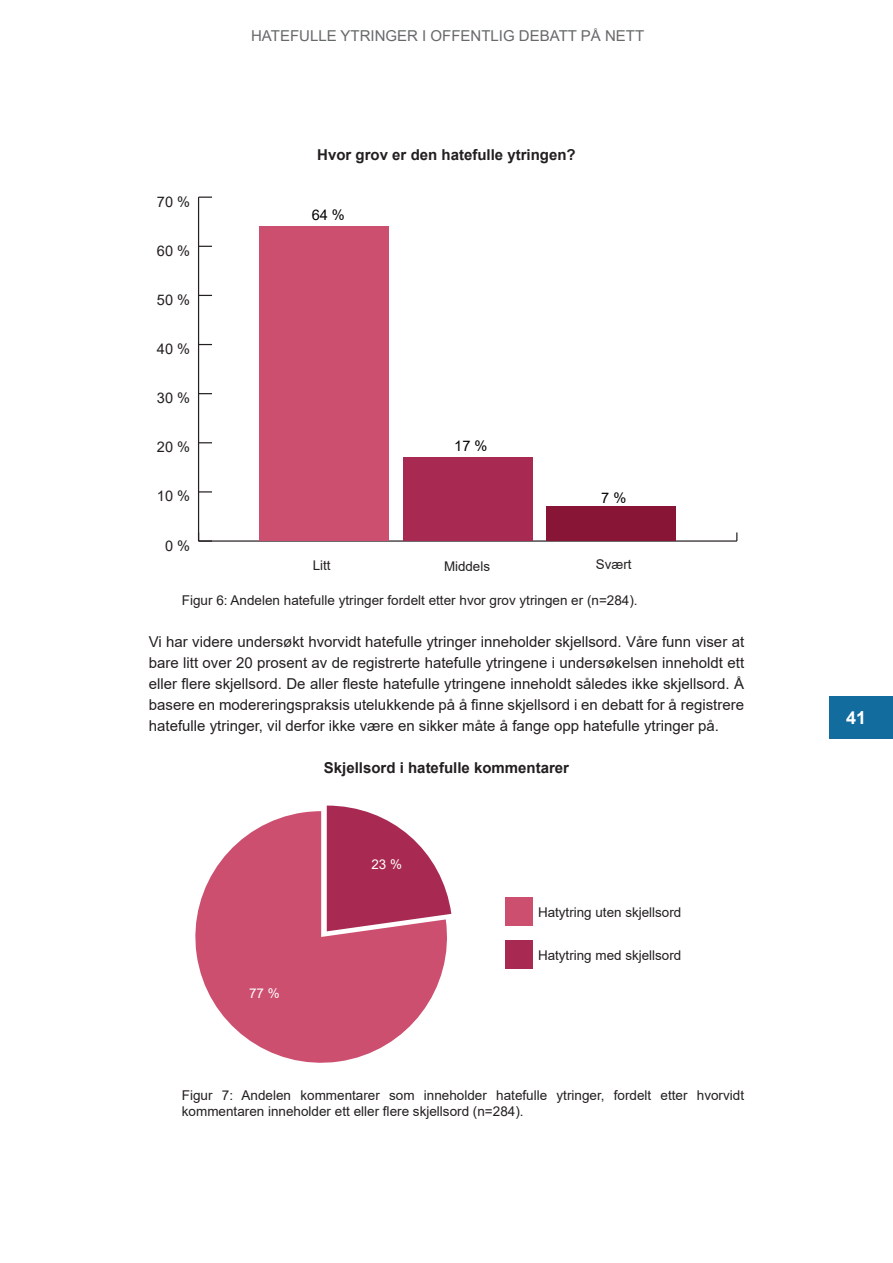
<style>
.page{position:relative;width:893px;height:1263px;background:#fff}
.page>*{position:absolute;margin:0;border:0;box-sizing:border-box;transform-origin:0 0}
.t1{font:700 18px "Arial";color:#fff}
.t2{font:700 16.95px "Arial";color:#231f20}
.t3{font:15px/21px "Arial";color:#231f20;text-align:justify}
.t4{font:700 15px "Arial";color:#231f20}
.t5{font:15px "Arial";color:#66696a}
.t6{font:14.55px "Arial";color:#231f20}
.t7{font:14.55px "Arial";color:#040503}
.t8{font:13.5px/16.2px "Arial";color:#231f20}
.t9{font:13.35px "Arial";color:#231f20}
.t10{font:13.35px "Arial";color:#fff}
</style>
<div class="page">
<div style="left:829px;top:696px;width:64px;height:43px;background:#136c9e"></div>
<hr style="left:199px;top:540px;width:538px;height:2px;background:#231f20">
<hr style="left:198px;top:197px;width:1px;height:344px;background:#231f20">
<svg style="left:198px;top:532px;width:14px;height:10px"></svg>
<svg style="left:199px;top:491px;width:13px;height:1px"></svg>
<svg style="left:199px;top:442px;width:13px;height:1px"></svg>
<svg style="left:199px;top:393px;width:13px;height:1px"></svg>
<svg style="left:199px;top:344px;width:13px;height:1px"></svg>
<svg style="left:199px;top:295px;width:13px;height:1px"></svg>
<svg style="left:199px;top:246px;width:13px;height:1px"></svg>
<svg style="left:199px;top:197px;width:13px;height:1px"></svg>
<div style="left:547px;top:507px;width:129px;height:34px;background:#881536"></div>
<div style="left:403px;top:457px;width:129px;height:84px;background:#a82952"></div>
<div style="left:260px;top:227px;width:129px;height:314px;background:#cd4f70"></div>
<div style="left:496px;top:897px;width:37px;height:29px;background:#cd4f70"></div>
<svg style="left:195px;top:811px;width:257px;height:252px;fill:#cd4f70"></svg>
<div style="left:496px;top:940px;width:37px;height:29px;background:#a82952"></div>
<svg style="left:327px;top:805px;width:124px;height:126px"></svg>
<div style="left:475px;top:885px;width:30px;height:104px;background:#fff"></div>
<p class="t5" style="left:251px;top:25px;width:395px">HATEFULLE YTRINGER I OFFENTLIG DEBATT PÅ NETT</p>
<p class="t6" style="left:157px;top:191px;width:35px">70 %</p>
<p class="t6" style="left:157px;top:241px;width:35px">60 %</p>
<p class="t6" style="left:157px;top:290px;width:35px">50 %</p>
<p class="t6" style="left:157px;top:339px;width:35px">40 %</p>
<p class="t6" style="left:157px;top:388px;width:35px">30 %</p>
<p class="t6" style="left:157px;top:437px;width:35px">20 %</p>
<p class="t6" style="left:157px;top:486px;width:35px">10 %</p>
<p class="t6" style="left:165px;top:535px;width:27px">0 %</p>
<p class="t4" style="left:317px;top:144px;width:260px">Hvor grov er den hatefulle ytringen?</p>
<p class="t2" style="left:316px;top:143px;width:295px">Hvor grov er den hatefulle ytringen?</p>
<p class="t7" style="left:312px;top:205px;width:35px">64 %</p>
<p class="t7" style="left:454px;top:436px;width:35px">17 %</p>
<p class="t7" style="left:601px;top:488px;width:27px">7 %</p>
<p class="t9" style="left:313px;top:556px;width:19px">Litt</p>
<p class="t9" style="left:444px;top:557px;width:48px">Middels</p>
<p class="t9" style="left:596px;top:555px;width:37px">Svært</p>
<p class="t8" style="left:182px;top:592px;width:457px">Figur 6: Andelen hatefulle ytringer fordelt etter hvor grov ytringen er (n=284).</p>
<p class="t3" style="left:149px;top:631px;width:597px">Vi har videre undersøkt hvorvidt hatefulle ytringer inneholder skjellsord. Våre funn viser at bare litt over 20 prosent av de registrerte hatefulle ytringene i undersøkelsen inneholdt ett eller flere skjellsord. De aller fleste hatefulle ytringene inneholdt således ikke skjellsord. Å basere en modereringspraksis utelukkende på å finne skjellsord i en debatt for å registrere hatefulle ytringer, vil derfor ikke være en sikker måte å fange opp hatefulle ytringer på.</p>
<p class="t4" style="left:324px;top:757px;width:247px">Skjellsord i hatefulle kommentarer</p>
<p class="t10" style="left:249px;top:984px;width:32px">77 %</p>
<p class="t10" style="left:371px;top:855px;width:32px">23 %</p>
<p class="t9" style="left:538px;top:903px;width:145px">Hatytring uten skjellsord</p>
<p class="t9" style="left:538px;top:946px;width:145px">Hatytring med skjellsord</p>
<p class="t8" style="left:182px;top:1087px;width:564px">Figur 7: Andelen kommentarer som inneholder hatefulle ytringer, fordelt etter hvorvidt kommentaren inneholder ett eller flere skjellsord (n=284).</p>
<p class="t1" style="left:846px;top:705px;width:22px">41</p>
</div>
